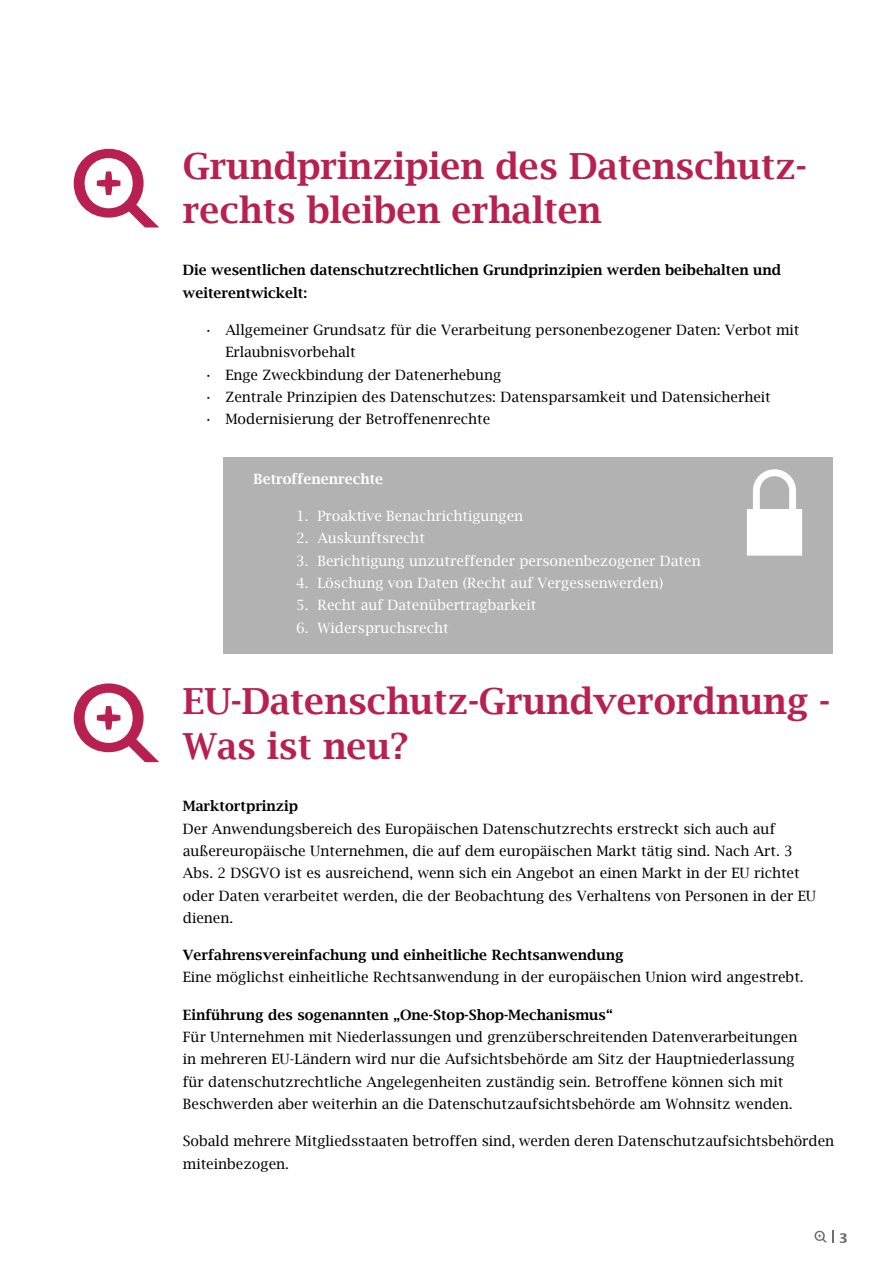
<style>
.page{position:relative;width:893px;height:1263px;background:#fff}
.page>*{position:absolute;margin:0;border:0;box-sizing:border-box;transform-origin:0 0}
.t1{font:600 36px/44.7px "Lucida Bright";color:#b72051}
.t2{font:14.25px/22.4px "Lucida Bright";color:#000}
.t3{font:600 14.25px/22.4px "Lucida Bright";color:#000}
.t4{font:14.25px "Lucida Bright";color:#fff}
.t5{font:600 14.25px "Lucida Bright";color:#fff}
.t6{font:700 14.25px "Lucida Sans EF";color:#706f6f}
</style>
<div class="page">
<svg style="left:814px;top:1230px;width:19px;height:12px"></svg>
<div style="left:223px;top:457px;width:609px;height:197px;background:#b3b2b2"></div>
<svg style="left:74px;top:149px;width:85px;height:78px"></svg>
<svg style="left:74px;top:683px;width:85px;height:79px"></svg>
<svg style="left:747px;top:469px;width:55px;height:87px"></svg>
<h1 class="t1" style="left:183px;top:143px;width:625px">Grundprinzipien des Datenschutz&shy;rechts bleiben erhalten</h1>
<p class="t3" style="left:183px;top:259px;width:600px">Die wesentlichen datenschutzrechtlichen Grundprinzipien werden beibehalten und weiterentwickelt:</p>
<p class="t2" style="left:225px;top:319px;width:576px;text-indent:-21px">• Allgemeiner Grundsatz für die Verarbeitung personenbezogener Daten: Verbot mit<br>Erlaubnisvorbehalt</p>
<p class="t2" style="left:204px;top:363px;width:299px">• Enge Zweckbindung der Datenerhebung</p>
<p class="t2" style="left:204px;top:386px;width:568px">• Zentrale Prinzipien des Datenschutzes: Datensparsamkeit und Datensicherheit</p>
<p class="t2" style="left:204px;top:408px;width:288px">• Modernisierung der Betroffenenrechte</p>
<p class="t5" style="left:254px;top:470px;width:131px">Betroffenenrechte</p>
<p class="t4" style="left:296px;top:508px;width:229px">1. Proaktive Benachrichtigungen</p>
<p class="t4" style="left:296px;top:530px;width:130px">2. Auskunftsrecht</p>
<p class="t4" style="left:296px;top:552px;width:406px">3. Berichtigung unzutreffender personenbezogener Daten</p>
<p class="t4" style="left:296px;top:575px;width:369px">4. Löschung von Daten (Recht auf Vergessenwerden)</p>
<p class="t4" style="left:296px;top:597px;width:242px">5. Recht auf Datenübertragbarkeit</p>
<p class="t4" style="left:296px;top:619px;width:154px">6. Widerspruchsrecht</p>
<h1 class="t1" style="left:183px;top:679px;width:649px">EU-Datenschutz-Grundverordnung -<br>Was ist neu?</h1>
<p class="t3" style="left:183px;top:795px;width:117px">Marktortprinzip</p>
<p class="t2" style="left:183px;top:817px;width:635px">Der Anwendungsbereich des Europäischen Datenschutzrechts erstreckt sich auch auf außereuropäische Unternehmen, die auf dem europäischen Markt tätig sind. Nach Art. 3<br>Abs. 2 DSGVO ist es ausreichend, wenn sich ein Angebot an einen Markt in der EU richtet oder Daten verarbeitet werden, die der Beobachtung des Verhaltens von Personen in der EU dienen.</p>
<p class="t3" style="left:183px;top:944px;width:442px">Verfahrensvereinfachung und einheitliche Rechtsanwendung</p>
<p class="t2" style="left:183px;top:966px;width:622px">Eine möglichst einheitliche Rechtsanwendung in der europäischen Union wird angestrebt.</p>
<p class="t3" style="left:183px;top:1003px;width:431px">Einführung des sogenannten „One-Stop-Shop-Mechanismus“</p>
<p class="t2" style="left:183px;top:1026px;width:616px">Für Unternehmen mit Niederlassungen und grenzüberschreitenden Datenverarbeitungen in mehreren EU-Ländern wird nur die Aufsichtsbehörde am Sitz der Hauptniederlassung für datenschutzrechtliche Angelegenheiten zuständig sein. Betroffene können sich mit Beschwerden aber weiterhin an die Datenschutzaufsichtsbehörde am Wohnsitz wenden.</p>
<p class="t2" style="left:183px;top:1130px;width:653px">Sobald mehrere Mitgliedsstaaten betroffen sind, werden deren Datenschutzaufsichtsbehörden miteinbezogen.</p>
<p class="t6" style="left:839px;top:1230px;width:11px">3</p>
</div>
